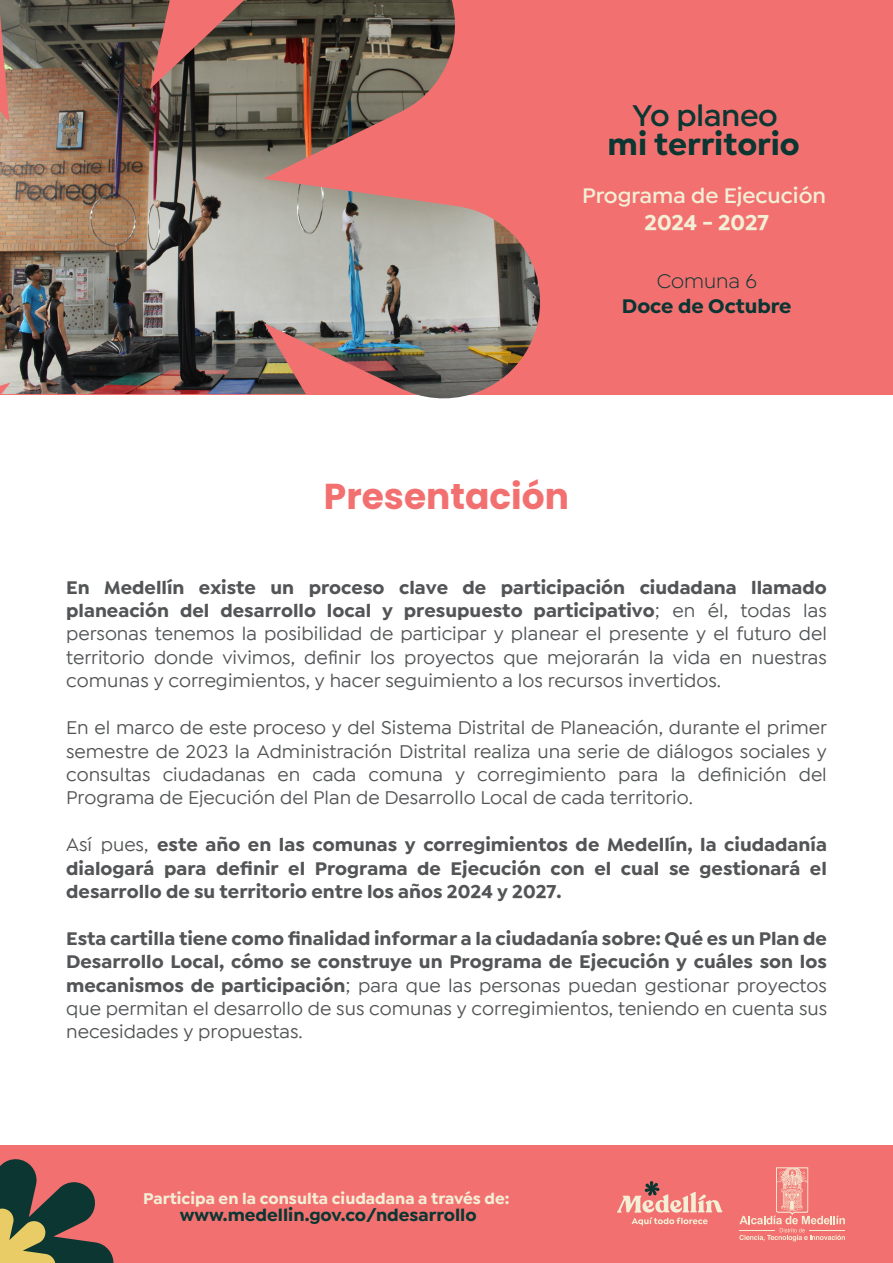
<style>
.page{position:relative;width:893px;height:1263px;background:#fff}
.page>*{position:absolute;margin:0;border:0;box-sizing:border-box;transform-origin:0 0}
.t1{font:700 36px "Poppins";color:#f27170}
.t2{font:700 32.4px "Isidora Sans";color:#0b3632}
.t3{font:600 31.95px "Isidora Sans";letter-spacing:-.01em;color:#0b3632}
.t4{font:600 22.5px "Isidora Sans";color:#f3efd6}
.t5{font:700 22.5px "Isidora Sans";letter-spacing:-.005em;color:#f3efd6}
.t6{font:700 21px "Isidora Sans";color:#0b3532}
.t7{font:21px "Isidora Sans";color:#0b3532}
.t8{font:500 19.5px/23.4px "Isidora Sans";color:#525456;text-align:justify}
.t9{font:700 19.5px/23.4px "Isidora Sans";color:#525456;text-align:justify}
.t10{font:700 18.3px "Isidora Sans";color:#0b3632}
.t11{font:700 16.65px "Isidora Sans";color:#f3efd6}
.s1{font-weight:700}
.s2{font-weight:500}
</style>
<div class="page">
<div style="left:0;top:0;width:893px;height:394px;background:#f27170"></div>
<div style="left:0;top:1145px;width:893px;height:118px;background:#f27170"></div>
<svg style="left:617px;top:1181px;width:105px;height:44px"></svg>
<svg style="left:739px;top:1167px;width:106px;height:74px"></svg>
<hr style="left:739px;top:1230px;width:36px;height:1px;background:#f3efd6">
<hr style="left:810px;top:1230px;width:35px;height:1px;background:#f3efd6">
<svg style="left:0;top:1159px;width:114px;height:104px"></svg>
<img style="left:0;top:0;width:551px;height:399px">
<h3 class="t3" style="left:632px;top:97px;width:147px">Yo planeo</h3>
<h2 class="t2" style="left:608px;top:124px;width:194px">mi territorio</h2>
<p class="t4" style="left:582px;top:183px;width:245px">Programa de Ejecución</p>
<p class="t5" style="left:644px;top:209px;width:126px">2024 - 2027</p>
<p class="t7" style="left:657px;top:270px;width:101px">Comuna 6</p>
<p class="t6" style="left:622px;top:293px;width:171px">Doce de Octubre</p>
<h1 class="t1" style="left:324px;top:475px;width:247px">Presentación</h1>
<p class="t8" style="left:66px;top:575px;width:762px"><span class="s1">En Medellín existe un proceso clave de participación ciudadana llamado planeación del desarrollo local y presupuesto participativo</span>; en él, todas las personas tenemos la posibilidad de participar y planear el presente y el futuro del territorio donde vivimos, definir los proyectos que mejorarán la vida en nuestras comunas y corregimientos, y hacer seguimiento a los recursos invertidos.</p>
<p class="t8" style="left:66px;top:716px;width:762px">En el marco de este proceso y del Sistema Distrital de Planeación, durante el primer semestre de 2023 la Administración Distrital realiza una serie de diálogos sociales y consultas ciudadanas en cada comuna y corregimiento para la definición del Programa de Ejecución del Plan de Desarrollo Local de cada territorio.</p>
<p class="t9" style="left:66px;top:833px;width:762px"><span class="s2">Así pues,</span> este año en las comunas y corregimientos de Medellín, la ciudadanía dialogará para definir el Programa de Ejecución con el cual se gestionará el desarrollo de su territorio entre los años 2024 y 2027.</p>
<p class="t9" style="left:66px;top:926px;width:762px">Esta cartilla tiene como finalidad informar a la ciudadanía sobre: Qué es un Plan de Desarrollo Local, cómo se construye un Programa de Ejecución y cuáles son los mecanismos de participación<span class="s2">; para que las personas puedan gestionar proyectos que permitan el desarrollo de sus comunas y corregimientos, teniendo en cuenta sus necesidades y propuestas.</span></p>
<p class="t11" style="left:143px;top:1188px;width:368px">Participa en la consulta ciudadana a través de:</p>
<p class="t10" style="left:180px;top:1203px;width:298px">www.medellin.gov.co/ndesarrollo</p>
</div>
